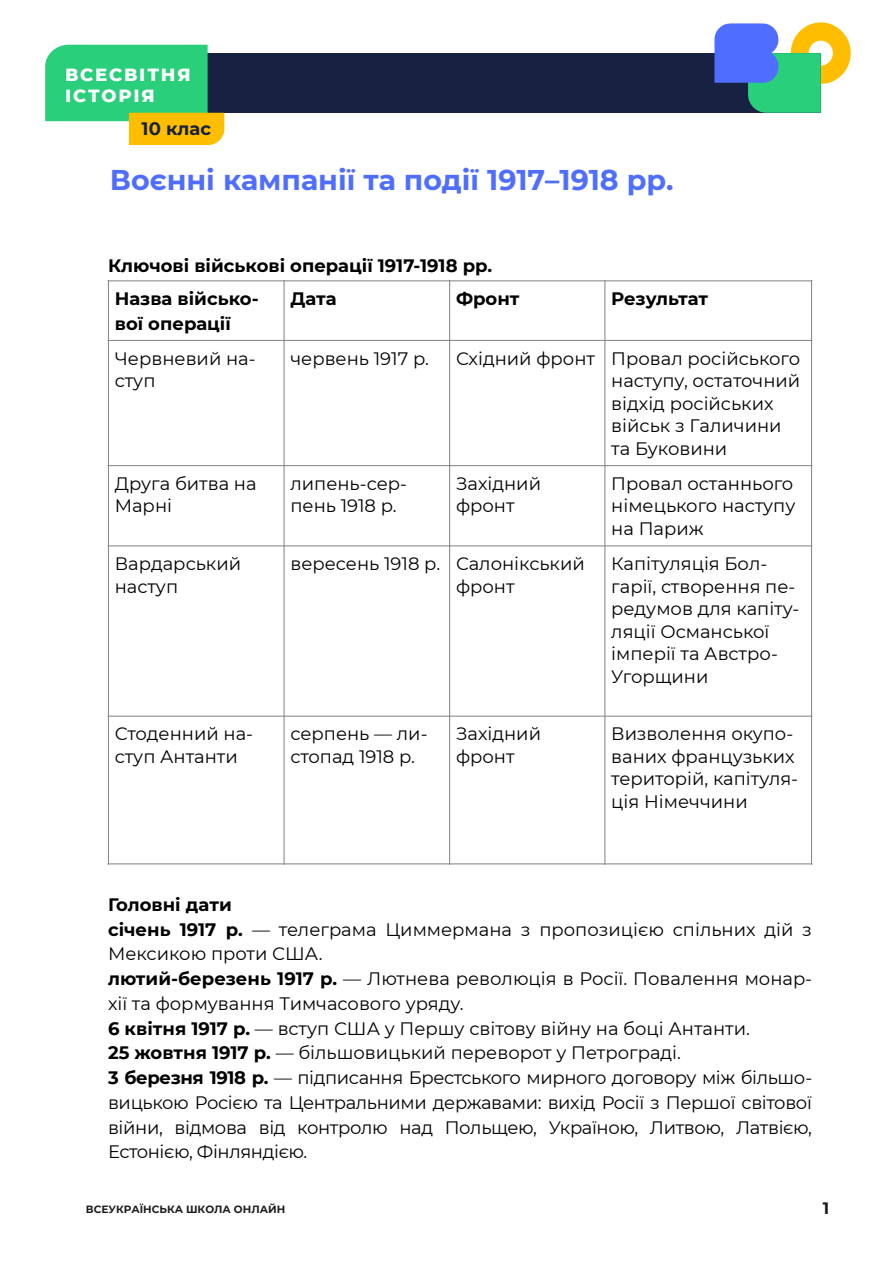
<style>
.page{position:relative;width:893px;height:1263px;background:#fff}
.page>*{position:absolute;margin:0;border:0;box-sizing:border-box;transform-origin:0 0}
.t1{font:700 28.5px "Montserrat";color:#4f6eff}
.t2{font:18px/24.8px "Montserrat";letter-spacing:-.02em;color:#000}
.t3{font:18px/22.5px "Montserrat";color:#000}
.t4{font:700 18px/24.3px "Montserrat";color:#000}
.t5{font:800 18px/21.6px "Montserrat";letter-spacing:.1em;color:#fff}
.t6{font:700 18px "Montserrat";color:#172242}
.t7{font:700 16.5px "Montserrat";color:#1d1d1b}
.t8{font:700 10.5px "Montserrat";color:#1d1d1b}
.s1{font-weight:700}
</style>
<div class="page">
<hr style="left:284px;top:280px;width:1px;height:585px;background:#808080">
<hr style="left:449px;top:280px;width:1px;height:585px;background:#808080">
<hr style="left:604px;top:280px;width:1px;height:585px;background:#808080">
<hr style="left:108px;top:340px;width:704px;height:1px;background:#808080">
<hr style="left:108px;top:465px;width:704px;height:1px;background:#808080">
<hr style="left:108px;top:546px;width:704px;height:1px;background:#808080">
<hr style="left:108px;top:716px;width:704px;height:1px;background:#808080">
<hr style="left:108px;top:280px;width:1px;height:585px;background:#808080">
<hr style="left:811px;top:280px;width:1px;height:585px;background:#808080">
<hr style="left:108px;top:280px;width:704px;height:1px;background:#808080">
<hr style="left:108px;top:864px;width:704px;height:1px;background:#808080">
<div style="left:81px;top:53px;width:739px;height:60px;background:#172242"></div>
<svg style="left:714px;top:22px;width:136px;height:91px"></svg>
<svg style="left:45px;top:45px;width:179px;height:100px"></svg>
<p class="t5" style="left:65px;top:63px;width:127px">ВСЕСВІТНЯ<br>ІСТОРІЯ</p>
<p class="t6" style="left:142px;top:116px;width:71px">10 клас</p>
<h1 class="t1" style="left:110px;top:160px;width:565px">Воєнні кампанії та події 1917–1918 рр.</h1>
<p class="t4" style="left:108px;top:253px;width:385px">!"#$%&amp;' &amp;'()*+%&amp;' %,-./0'1 1917-1918 ...</p>
<p class="t4" style="left:115px;top:286px;width:145px">;/8&amp;/ &amp;'()*+%- &amp;%1 %,-./0'1</p>
<p class="t4" style="left:290px;top:286px;width:48px">&lt;/5/</p>
<p class="t4" style="left:456px;top:286px;width:65px">=.%35</p>
<p class="t4" style="left:611px;top:286px;width:98px">&gt;-8?"*5/5</p>
<p class="t3" style="left:115px;top:346px;width:142px">N"%=*"=)6 *&amp;-<br>2!C,</p>
<p class="t3" style="left:290px;top:346px;width:140px">E"%="*3 1917 %.</p>
<p class="t3" style="left:611px;top:346px;width:190px;text-indent:-155px">94/5*)6 B%-*! A%-=&amp;# %-2/6238-$- *&amp;2!C,C, -2!&amp;!-E*)6 =/54/5 %-2/6238)4 =/6238 + O&amp;#)E)*) !&amp; HC8-=)*)</p>
<p class="t3" style="left:115px;top:472px;width:143px">P%C$&amp; G)!=&amp; *&amp;<br>7&amp;%*/</p>
<p class="t3" style="left:290px;top:472px;width:118px">#),"*3-2"%- ,"*3 1918 %.</p>
<p class="t3" style="left:456px;top:472px;width:86px">Q&amp;4/5*)6<br>B%-*!</p>
<p class="t3" style="left:611px;top:472px;width:186px;text-align:justify">A%-=&amp;# -2!&amp;**3-$- */'".38-$- *&amp;2!C,C *&amp; A&amp;%)I</p>
<p class="t3" style="left:115px;top:552px;width:128px">R&amp;%5&amp;%238)6 *&amp;2!C,</p>
<p class="t3" style="left:456px;top:552px;width:130px;text-indent:-166px">="%"2"*3 1918 %. 9&amp;#-*/8238)6<br>B%-*!</p>
<p class="t3" style="left:611px;top:552px;width:189px">S&amp;,/!C#&gt;./&gt; H-#- $&amp;%/@, 2!=-%"**&gt; ,"- %"5C'-= 5#&gt; 8&amp;,/!C-#&gt;./@ T2'&amp;*238-@ /',"%/@ !&amp; ;=2!%--<br>K$-%J)*)</p>
<p class="t3" style="left:115px;top:722px;width:140px">9!-5"**)6 *&amp;-<br>2!C, ;*!&amp;*!)</p>
<p class="t3" style="left:290px;top:722px;width:139px">2"%,"*3 — #)-<br>2!-,&amp;5 1918 %.</p>
<p class="t3" style="left:456px;top:722px;width:86px">Q&amp;4/5*)6<br>B%-*!</p>
<p class="t3" style="left:611px;top:722px;width:188px">R)+=-#"**&gt; -8C,-- =&amp;*)4 B%&amp;*.C+38)4 !"%)!-%/6, 8&amp;,/!C#&gt;- ./&gt; U/'"EE)*)</p>
<p class="t2" style="left:108px;top:891px;width:705px"><span class="s1">2%"%&amp;3' 4/56<br>)'$-3* 1917 ..</span> — !"#"$%&amp;'&amp; ()''"%'&amp;*&amp; + ,%-,-+)./01 2,/#3*)4 5/6 + 7"82)8-1 ,%-!) 9:;.<br><span class="s1">"#56(-7-.-8-3* 1917 ..</span> — &lt;1!*"=&amp; %"=-#1./&gt; = ?-2/@. A-=&amp;#"**&gt; '-*&amp;%- 4/@ !&amp; B-%'C=&amp;**&gt; D)'E&amp;2-=-$- C%&gt;5C.<br><span class="s1">6 +&amp;'539 1917 ..</span> — =2!C, 9:; C A"%FC 2=/!-=C =/6*C *&amp; G-./ ;*!&amp;*!).<br><span class="s1">25 :%&amp;539 1917 ..</span> — G/#3F-=).38)6 ,"%"=-%-! C A"!%-$%&amp;5/.<br><span class="s1">3 7-.-839 1918 ..</span> — ,/5,)2&amp;**&gt; H%"2!238-$- ')%*-$- 5-$-=-%C '/I G/#3F-- =).38-1 ?-2/01 !&amp; ("*!%&amp;#3*)') 5"%I&amp;=&amp;'): =)4/5 ?-2/@ + A"%F-@ 2=/!-=-@ =/6*), =/5'-=&amp; =/5 8-*!%-#1 *&amp;5 A-#3J"1, K8%&amp;@*-1, &lt;)!=-1, &lt;&amp;!=/01, L2!-*/01, M/*#&gt;*5/01.</p>
<p class="t8" style="left:86px;top:1202px;width:201px">ВСЕУКРАЇНСЬКА ШКОЛА ОНЛАЙН</p>
<p class="t7" style="left:823px;top:1197px;width:8px">1</p>
</div>
